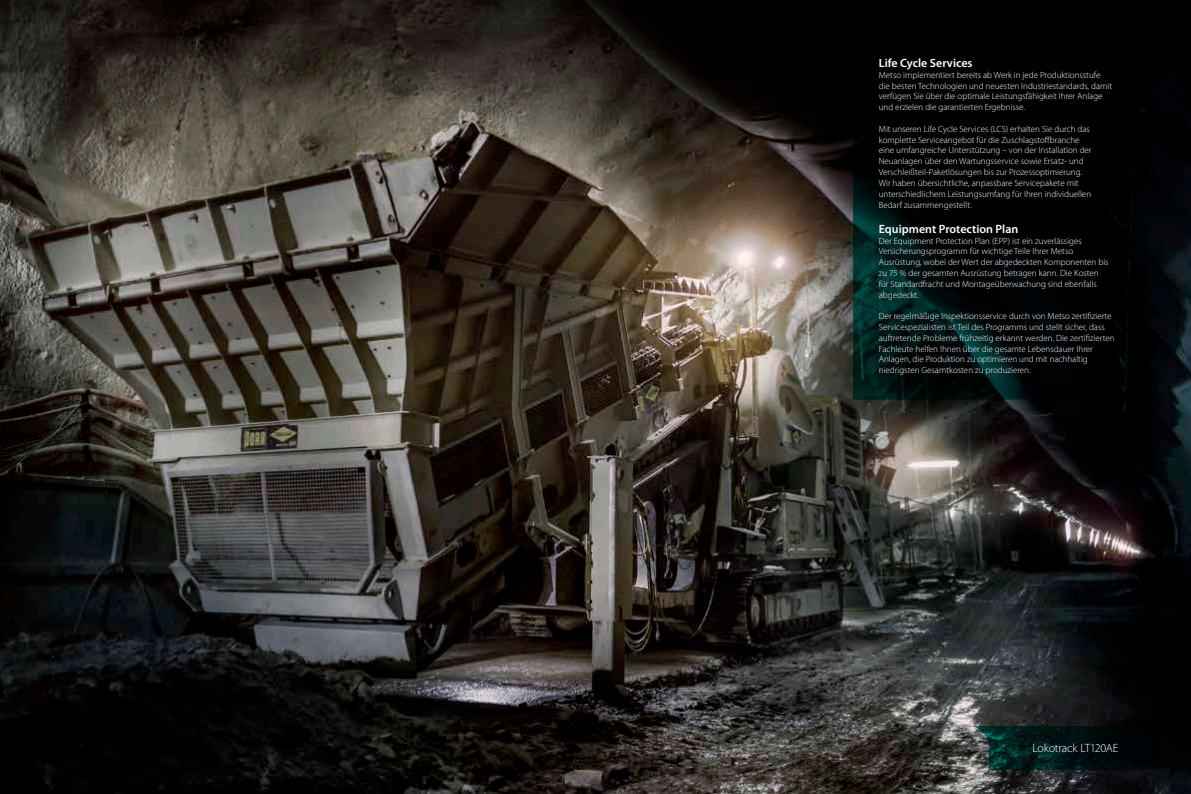
<style>
.page{position:relative;width:1191px;height:794px;background:#fff}
.page>*{position:absolute;margin:0;border:0;box-sizing:border-box;transform-origin:0 0}
.t1{font:600 12px "Myriad Pro";color:#fff}
.t2{font:300 12px "Myriad Pro";letter-spacing:-.02em;color:#fff}
.t3{font:300 9px/10.8px "Myriad Pro";color:#fff}
</style>
<div class="page">
<img style="left:0;top:0;width:1191px;height:794px">
<svg style="left:853px;top:34px;width:295px;height:366px;background:#000606"></svg>
<svg style="left:989px;top:726px;width:170px;height:43px;background:#001314"></svg>
<svg style="left:971px;top:726px;width:18px;height:23px"></svg>
<h1 class="t1" style="left:879px;top:56px;width:95px">Life Cycle Services</h1>
<p class="t3" style="left:879px;top:70px;width:235px">Metso implementiert bereits ab Werk in jede Produktionsstufe die besten Technologien und neuesten Industriestandards, damit verfügen Sie über die optimale Leistungsfähigkeit Ihrer Anlage und erzielen die garantierten Ergebnisse.</p>
<p class="t3" style="left:879px;top:124px;width:214px">Mit unseren Life Cycle Services (LCS) erhalten Sie durch das komplette Serviceangebot für die Zuschlagstoffbranche eine umfangreiche Unterstützung – von der Installation der Neuanlagen über den Wartungsservice sowie Ersatz- und Verschleißteil-Paketlösungen bis zur Prozessoptimierung.<br>Wir haben übersichtliche, anpassbare Servicepakete mit unterschiedlichem Leistungsumfang für Ihren individuellen Bedarf zusammengestellt.</p>
<h1 class="t1" style="left:879px;top:222px;width:141px">Equipment Protection Plan</h1>
<p class="t3" style="left:879px;top:235px;width:231px">Der Equipment Protection Plan (EPP) ist ein zuverlässiges Versicherungsprogramm für wichtige Teile Ihrer Metso Ausrüstung, wobei der Wert der abgedeckten Komponenten bis zu 75 % der gesamten Ausrüstung betragen kann. Die Kosten für Standardfracht und Montageüberwachung sind ebenfalls abgedeckt.</p>
<p class="t3" style="left:879px;top:311px;width:237px">Der regelmäßige Inspektionsservice durch von Metso zertifizierte Servicespezialisten ist Teil des Programms und stellt sicher, dass auftretende Probleme frühzeitig erkannt werden. Die zertifizierten Fachleute helfen Ihnen über die gesamte Lebensdauer Ihrer Anlagen, die Produktion zu optimieren und mit nachhaltig niedrigsten Gesamtkosten zu produzieren.</p>
<h1 class="t2" style="left:1032px;top:741px;width:87px">Lokotrack LT120AE</h1>
</div>
